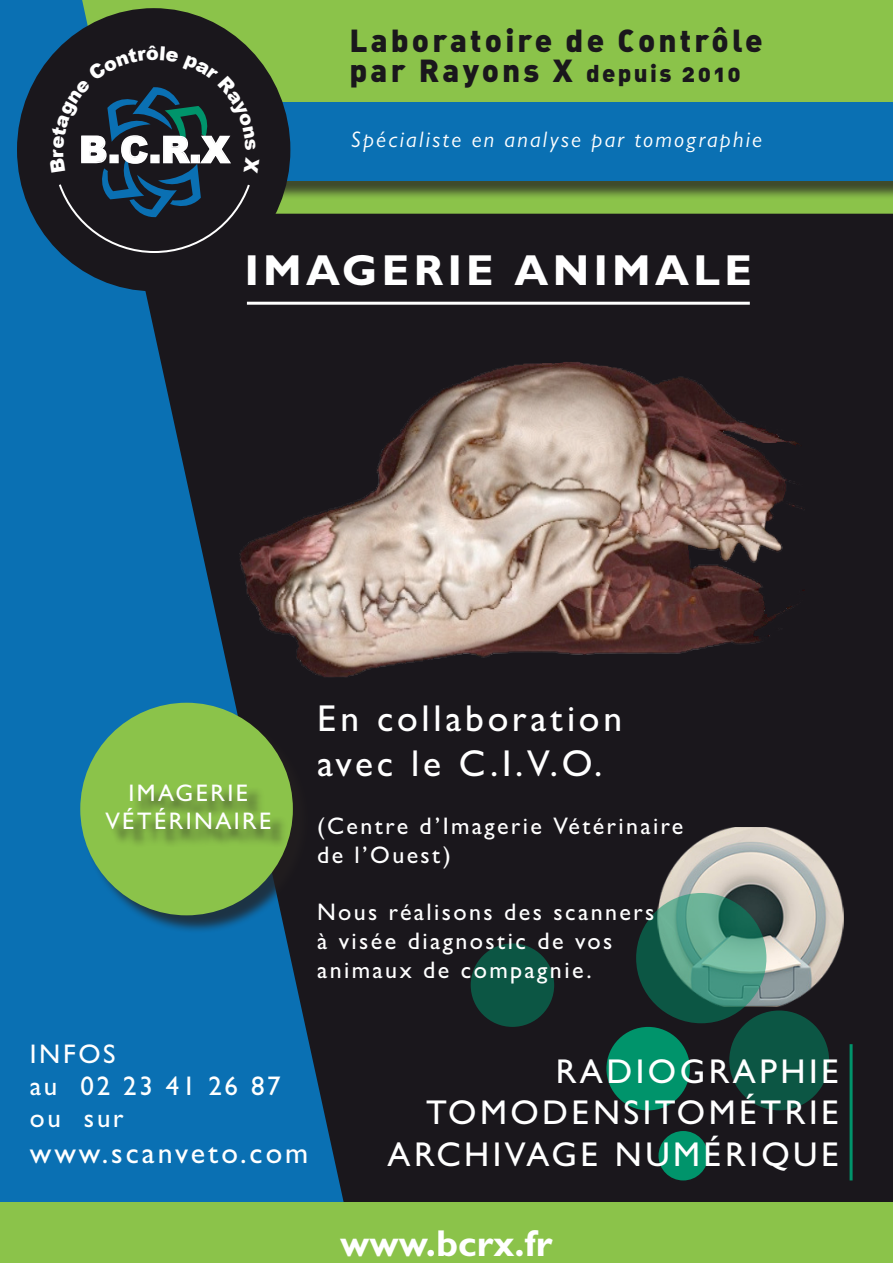
<style>
.page{position:relative;width:893px;height:1263px;background:#fff}
.page>*{position:absolute;margin:0;border:0;box-sizing:border-box;transform-origin:0 0}
.t1{font:700 43.5px "Gill Sans MT Pro";letter-spacing:.1em;color:#fff}
.t2{font:500 37.5px "Gill Sans MT Pro";letter-spacing:.1em;color:#fff}
.t3{font:700 37.5px "Gill Sans MT Pro";color:#fff}
.t4{font:36.45px "Arial MT Black";color:#fff}
.t5{font:500 34.5px "Gill Sans MT Pro";letter-spacing:.1em;color:#fff}
.t6{font:31.5px "DIN Black Alternate";letter-spacing:.1em;color:#1a171c}
.t7{font:500 30px "Gill Sans MT Pro";letter-spacing:.1em;color:#fff}
.t8{font:500 27px "Gill Sans MT Pro";letter-spacing:.1em;color:#fff}
.t9{font:500 24px/28.8px "Gill Sans MT Pro";letter-spacing:.1em;color:#fff}
.t10{font:italic 22.5px "Gill Sans MT Pro";letter-spacing:.1em;color:#fff}
.s1{font-size:24px}
</style>
<div class="page">
<div style="left:349px;top:214px;width:544px;height:988px;background:#1a171c"></div>
<div style="left:349px;top:0;width:544px;height:214px;background:#8bc34a"></div>
<svg style="left:0;top:0;width:349px;height:1202px;background:#13618e"></svg>
<div style="left:98px;top:104px;width:795px;height:96px;background:#231f20;opacity:.73"></div>
<div style="left:96px;top:102px;width:797px;height:79px;background:#0a70b3"></div>
<div style="left:17px;top:8px;width:273px;height:283px;background:#1a171c;border-radius:50%"></div>
<img style="left:653px;top:828px;width:197px;height:178px">
<svg style="left:636px;top:893px;width:130px;height:130px;background:#3f8a74"></svg>
<div style="left:729px;top:1010px;width:100px;height:100px;background:#0c5644;border-radius:50%"></div>
<div style="left:606px;top:1027px;width:84px;height:83px;background:#00946b;border-radius:50%"></div>
<div style="left:471px;top:943px;width:83px;height:84px;background:#0c5644;border-radius:50%"></div>
<div style="left:658px;top:1131px;width:50px;height:49px;background:#00946b;border-radius:50%"></div>
<div style="left:83px;top:705px;width:228px;height:229px;background:#231f20;opacity:.75"></div>
<div style="left:80px;top:703px;width:213px;height:212px;background:#8bc34a;border-radius:50%"></div>
<div style="left:0;top:1202px;width:893px;height:61px;background:#8bc34a"></div>
<hr style="left:247px;top:302px;width:503px;height:3px;background:#fff">
<div style="left:109px;top:786px;width:180px;height:62px;background:#231f20;opacity:.75"></div>
<img style="left:240px;top:361px;width:564px;height:327px">
<hr style="left:850px;top:1044px;width:3px;height:136px;background:#00946b">
<svg style="left:50px;top:46px;width:209px;height:208px"></svg>
<p class="t6" style="left:350px;top:20px;width:415px">Laboratoire de Contrôle</p>
<p class="t6" style="left:350px;top:50px;width:393px">par Rayons X <span class="s1">depuis 2010</span></p>
<h3 class="t4" style="left:79px;top:129px;width:152px">B.C.R.X</h3>
<p class="t10" style="left:351px;top:126px;width:413px">Spécialiste en analyse par tomographie</p>
<p class="t1" style="left:245px;top:243px;width:509px">IMAGERIE ANIMALE</p>
<p class="t9" style="left:129px;top:778px;width:121px">IMAGERIE</p>
<p class="t9" style="left:105px;top:807px;width:168px">VÉTÉRINAIRE</p>
<p class="t2" style="left:317px;top:696px;width:307px">En collaboration</p>
<p class="t2" style="left:317px;top:741px;width:287px">avec le C.I.V.O.</p>
<p class="t9" style="left:317px;top:811px;width:368px">(Centre d’Imagerie Vétérinaire de l’Ouest)</p>
<p class="t9" style="left:317px;top:898px;width:339px">Nous réalisons des scanners à visée diagnostic de vos animaux de compagnie.</p>
<p class="t8" style="left:30px;top:1037px;width:87px">INFOS</p>
<p class="t8" style="left:30px;top:1070px;width:252px">au 02 23 41 26 87</p>
<p class="t8" style="left:30px;top:1102px;width:95px">ou sur</p>
<p class="t7" style="left:30px;top:1135px;width:280px">www.scanveto.com</p>
<p class="t5" style="left:556px;top:1051px;width:285px">RADIOGRAPHIE</p>
<p class="t5" style="left:426px;top:1092px;width:414px">TOMODENSITOMÉTRIE</p>
<p class="t5" style="left:388px;top:1133px;width:453px">ARCHIVAGE NUMÉRIQUE</p>
<p class="t3" style="left:340px;top:1220px;width:214px">www.bcrx.fr</p>
</div>
